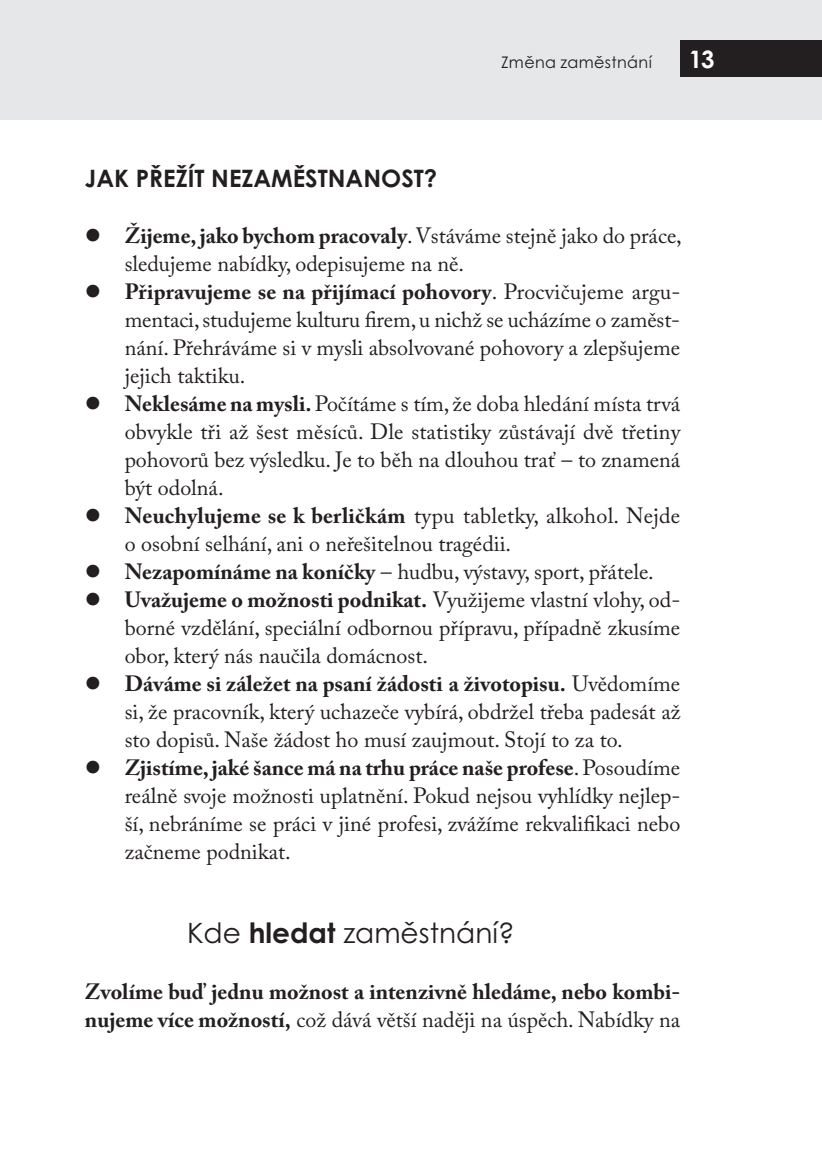
<style>
.page{position:relative;width:822px;height:1174px;background:#fff}
.page>*{position:absolute;margin:0;border:0;box-sizing:border-box;transform-origin:0 0}
.t1{font:28px "Century Gothic";color:#231f20}
.t2{font:700 24px "Century Gothic";color:#231f20}
.t3{font:700 24px "Century Gothic";color:#fff}
.t4{font:22px/28px "Adobe Caslon Pro";color:#231f20}
.t5{font:700 22px/28px "Adobe Caslon Pro";color:#231f20}
.t6{font:16px "Century Gothic";letter-spacing:.02em;color:#231f20}
.s1{font-weight:700}
.s2{font-weight:400}
</style>
<div class="page">
<div style="left:0;top:0;width:822px;height:120px;background:#e6e7e8"></div>
<div style="left:680px;top:40px;width:142px;height:36px;background:#231f20"></div>
<p class="t6" style="left:501px;top:53px;width:152px">Změna zaměstnání</p>
<p class="t3" style="left:689px;top:50px;width:27px">13</p>
<p class="t2" style="left:85px;top:169px;width:354px">JAK PŘEŽÍT NEZAMĚSTNANOST?</p>
<p class="t4" style="left:125px;top:224px;width:559px"><span class="s1">Žijeme, jako bychom pracovaly</span>. Vstáváme stejně jako do práce, sledujeme nabídky, odepisujeme na ně.<br><span class="s1">Připravujeme se na přijímací pohovory</span>. Procvičujeme argu&shy;mentaci, studujeme kulturu firem, u nichž se ucházíme o zaměst&shy;nání. Přehráváme si v mysli absolvované pohovory a zlepšujeme jejich taktiku.<br><span class="s1">Neklesáme na mysli.</span> Počítáme s tím, že doba hledání místa trvá obvykle tři až šest měsíců. Dle statistiky zůstávají dvě třetiny pohovorů bez výsledku. Je to běh na dlouhou trať – to znamená být odolná.<br><span class="s1">Neuchylujeme se k berličkám</span> typu tabletky, alkohol. Nejde o osobní selhání, ani o neřešitelnou tragédii.<br><span class="s1">Nezapomínáme na koníčky</span> – hudbu, výstavy, sport, přátele.<br><span class="s1">Uvažujeme o možnosti podnikat.</span> Využijeme vlastní vlohy, od&shy;borné vzdělání, speciální odbornou přípravu, případně zkusíme obor, který nás naučila domácnost.<br><span class="s1">Dáváme si záležet na psaní žádosti a životopisu.</span> Uvědomíme si, že pracovník, který uchazeče vybírá, obdržel třeba padesát až sto dopisů. Naše žádost ho musí zaujmout. Stojí to za to.<br><span class="s1">Zjistíme, jaké šance má na trhu práce naše profese</span>. Posoudíme reálně svoje možnosti uplatnění. Pokud nejsou vyhlídky nejlep&shy;ší, nebráníme se práci v jiné profesi, zvážíme rekvalifikaci nebo začneme podnikat.</p>
<p class="t1" style="left:187px;top:917px;width:329px">Kde <span class="s1">hledat</span> zaměstnání?</p>
<p class="t5" style="left:85px;top:980px;width:597px">Zvolíme buď jednu možnost a intenzivně hledáme, nebo kombi&shy;nujeme více možností, <span class="s2">což dává větší naději na úspěch. Nabídky na</span></p>
</div>
